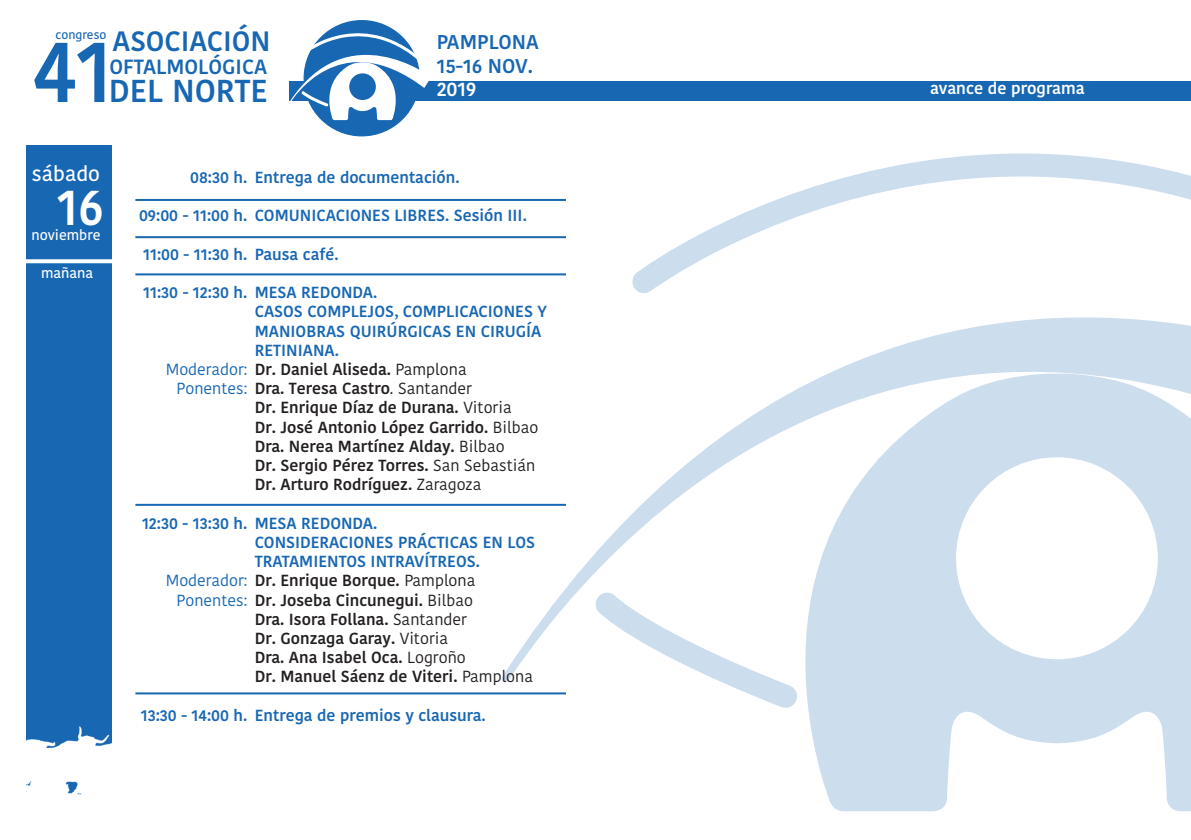
<style>
.page{position:relative;width:1191px;height:840px;background:#fff}
.page>*{position:absolute;margin:0;border:0;box-sizing:border-box;transform-origin:0 0}
.t1{font:600 89px "Kohinoor Bangla";color:#1867b3;scale:.94 1}
.t2{font:600 51.4px "Kohinoor Bangla";color:#fff;scale:.94 1}
.t3{font:600 31.6px "Kohinoor Bangla";color:#1867b3}
.t4{font:600 27.8px "Kohinoor Bangla";color:#1867b3}
.t5{font:500 20.8px "Kohinoor Bangla";color:#fff}
.t6{font:600 20.4px "Kohinoor Bangla";color:#1867b3}
.t7{font:600 19.8px/23.8px "Kohinoor Bangla";color:#1867b3}
.t8{font:600 19.8px "Kohinoor Bangla";color:#fff}
.t9{font:600 16.4px "Kohinoor Bangla";color:#fff}
.t10{font:600 16px/19.2px "Kohinoor Bangla";color:#231f20}
.t11{font:600 16px "Kohinoor Bangla";color:#1867b3}
.t12{font:16px/19.2px "Kohinoor Bangla";color:#1867b3;text-align:right}
.t13{font:500 14.2px "Kohinoor Bangla";color:#fff}
.t14{font:500 12.2px "Kohinoor Bangla";color:#1867b3}
.s1{color:#1867b3}
.s2{font-weight:400}
</style>
<div class="page">
<svg style="left:730px;top:681px;width:461px;height:130px;fill:#cde"></svg>
<svg style="left:501px;top:153px;width:690px;height:528px"></svg>
<div style="left:26px;top:145px;width:85px;height:694px;background:#1867b3"></div>
<div style="left:289px;top:81px;width:902px;height:19px;background:#1867b3"></div>
<img style="left:26px;top:683px;width:249px;height:156px">
<div style="left:304px;top:21px;width:115px;height:115px;background:#1867b3;border-radius:50%"></div>
<svg style="left:289px;top:20px;width:142px;height:100px"></svg>
<hr style="left:135px;top:199px;width:431px;height:2px;background:#1867b3">
<hr style="left:135px;top:236px;width:431px;height:2px;background:#1867b3">
<hr style="left:135px;top:273px;width:431px;height:2px;background:#1867b3">
<hr style="left:135px;top:503px;width:431px;height:2px;background:#1867b3">
<hr style="left:135px;top:692px;width:431px;height:2px;background:#1867b3">
<svg style="left:26px;top:259px;width:86px;height:4px"></svg>
<p class="t14" style="left:56px;top:25px;width:52px">congreso</p>
<h3 class="t4" style="left:113px;top:18px;width:159px">ASOCIACIÓN</h3>
<p class="t6" style="left:110px;top:49px;width:159px">OFTALMOLÓGICA</p>
<h3 class="t3" style="left:109px;top:64px;width:160px">DEL NORTE</h3>
<h1 class="t1" style="left:33px;top:-4px;width:87px">41</h1>
<p class="t7" style="left:437px;top:29px;width:104px">PAMPLONA<br>15-16 NOV.</p>
<p class="t8" style="left:437px;top:73px;width:41px">2019</p>
<p class="t9" style="left:930px;top:74px;width:156px">avance de programa</p>
<h3 class="t5" style="left:32px;top:157px;width:70px">sábado</h3>
<h2 class="t2" style="left:57px;top:163px;width:51px">16</h2>
<p class="t13" style="left:32px;top:224px;width:71px">noviembre</p>
<p class="t13" style="left:41px;top:262px;width:54px">mañana</p>
<p class="t11" style="left:190px;top:164px;width:59px">08:30 h.</p>
<p class="t11" style="left:139px;top:202px;width:110px">09:00 - 11:00 h.</p>
<p class="t11" style="left:143px;top:240px;width:106px">11:00 - 11:30 h.</p>
<p class="t11" style="left:143px;top:279px;width:106px">11:30 - 12:30 h.</p>
<p class="t12" style="left:166px;top:359px;width:83px">Moderador:<br>Ponentes:</p>
<p class="t11" style="left:142px;top:509px;width:107px">12:30 - 13:30 h.</p>
<p class="t12" style="left:166px;top:570px;width:83px">Moderador:<br>Ponentes:</p>
<p class="t11" style="left:141px;top:701px;width:108px">13:30 - 14:00 h.</p>
<p class="t11" style="left:255px;top:164px;width:206px">Entrega de documentación.</p>
<p class="t11" style="left:255px;top:202px;width:274px">COMUNICACIONES LIBRES. Sesión III.</p>
<p class="t11" style="left:255px;top:240px;width:85px">Pausa café.</p>
<p class="t10" style="left:255px;top:282px;width:294px"><span class="s1">MESA REDONDA.<br>CASOS COMPLEJOS, COMPLICACIONES Y<br>MANIOBRAS QUIRÚRGICAS EN CIRUGÍA<br>RETINIANA.<br></span>Dr. Daniel Aliseda. <span class="s2">Pamplona<br></span>Dra. Teresa Castro<span class="s2">. Santander<br></span>Dr. Enrique Díaz de Durana. <span class="s2">Vitoria<br></span>Dr. José Antonio López Garrido. <span class="s2">Bilbao<br></span>Dra. Nerea Martínez Alday. <span class="s2">Bilbao<br></span>Dr. Sergio Pérez Torres. <span class="s2">San Sebastián<br></span>Dr. Arturo Rodríguez. <span class="s2">Zaragoza</span></p>
<p class="t10" style="left:255px;top:512px;width:282px"><span class="s1">MESA REDONDA.<br>CONSIDERACIONES PRÁCTICAS EN LOS<br>TRATAMIENTOS INTRAVÍTREOS.<br></span>Dr. Enrique Borque. <span class="s2">Pamplona<br></span>Dr. Joseba Cincunegui. <span class="s2">Bilbao<br></span>Dra. Isora Follana. <span class="s2">Santander<br></span>Dr. Gonzaga Garay. <span class="s2">Vitoria<br></span>Dra. Ana Isabel Oca. <span class="s2">Logroño<br></span>Dr. Manuel Sáenz de Viteri. <span class="s2">Pamplona</span></p>
<p class="t11" style="left:255px;top:701px;width:232px">Entrega de premios y clausura.</p>
</div>
